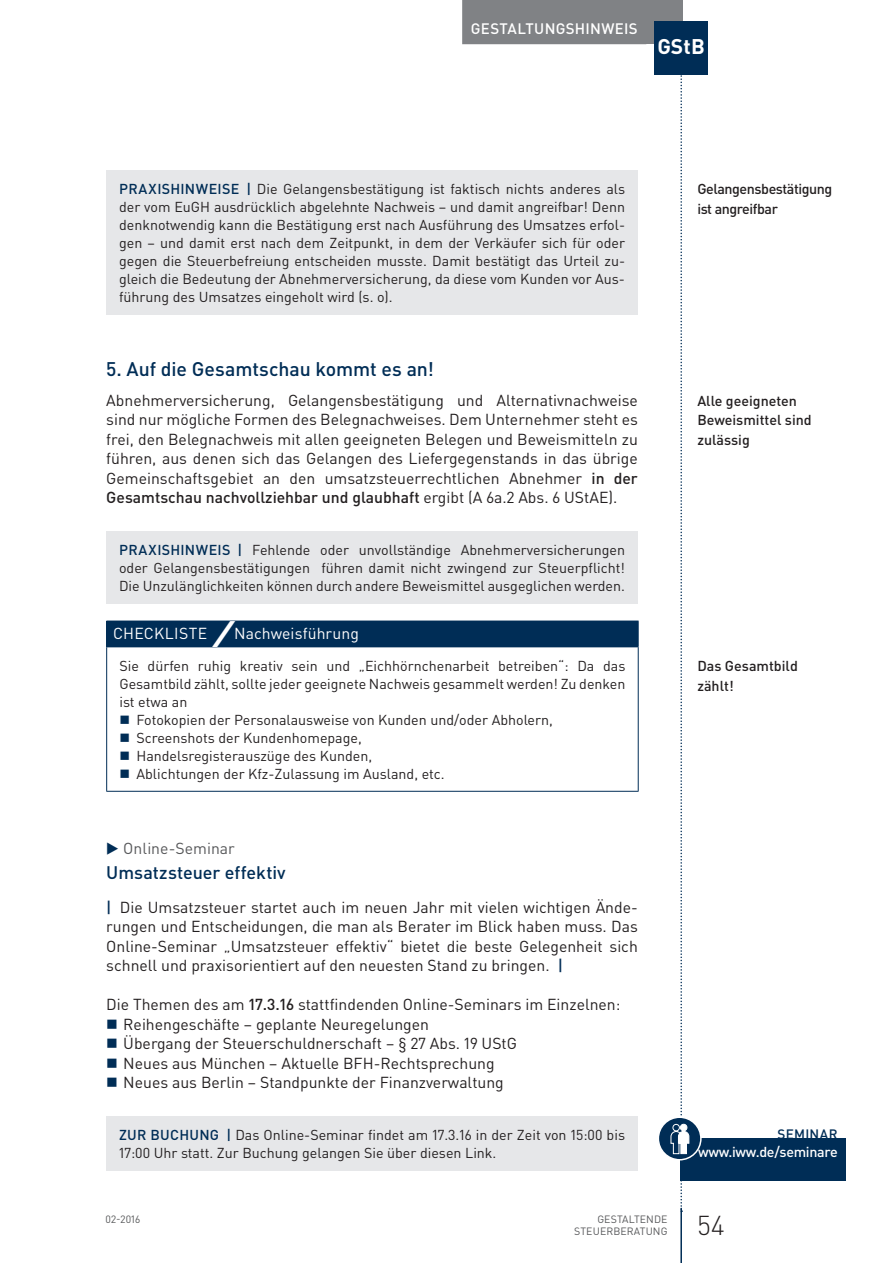
<style>
.page{position:relative;width:893px;height:1263px;background:#fff}
.page>*{position:absolute;margin:0;border:0;box-sizing:border-box;transform-origin:0 0}
.t1{font:300 27px "DIN Pro";color:#231f20}
.t2{font:700 21px "DIN Pro";color:#fff}
.t3{font:500 19.5px "DIN Pro";letter-spacing:-.005em;color:#002d56}
.t4{font:500 18px "DIN Pro";letter-spacing:.015em;color:#002d56}
.t5{font:15.75px/19.5px "DIN Pro";color:#231f20;text-align:justify}
.t6{font:15.75px "DIN Pro";letter-spacing:.005em;color:#fff}
.t7{font:15.75px "DIN Pro";color:#57585a}
.t8{font:500 15px "DIN Pro";letter-spacing:.015em;color:#fff}
.t9{font:14.25px/18px "DIN Pro";color:#231f20;text-align:justify}
.t10{font:500 14.25px/19.5px "DIN Pro";color:#231f20}
.t11{font:500 14.25px/19.5px "DIN Pro";letter-spacing:-.03em;color:#231f20}
.t12{font:500 14.25px "DIN Pro";letter-spacing:-.02em;color:#fff}
.t13{font:500 13.5px "DIN Pro";letter-spacing:.02em;color:#002d56}
.t14{font:10.5px/12.8px "DIN Pro";letter-spacing:.01em;color:#57585a;text-align:right}
.s1{font-weight:500;color:#002d56}
.s2{font-weight:500}
.s3{font-weight:900;font-style:italic;font-size:33px}
.s4{color:#002d56}
</style>
<div class="page">
<div style="left:638px;top:0;width:44px;height:44px;background:#808285"></div>
<hr style="left:680px;top:1208px;width:2px;height:55px;background:#002d56">
<div style="left:462px;top:0;width:184px;height:44px;background:#808285"></div>
<div style="left:655px;top:21px;width:53px;height:53px;background:#002d56"></div>
<div style="left:106px;top:170px;width:532px;height:144px;background:#e6e7e9"></div>
<div style="left:106px;top:531px;width:532px;height:73px;background:#e6e7e9"></div>
<div style="left:107px;top:621px;width:531px;height:26px;background:#002d56"></div>
<svg style="left:106px;top:621px;width:1px;height:25px"></svg>
<svg style="left:638px;top:621px;width:1px;height:25px"></svg>
<hr style="left:106px;top:646px;width:533px;height:1px;background:#002d56">
<hr style="left:106px;top:647px;width:1px;height:144px;background:#002d56">
<hr style="left:638px;top:647px;width:1px;height:144px;background:#002d56">
<hr style="left:106px;top:791px;width:533px;height:1px;background:#002d56">
<div style="left:106px;top:1116px;width:532px;height:55px;background:#e6e7e9"></div>
<div style="left:680px;top:1138px;width:166px;height:43px;background:#002d56"></div>
<div style="left:658px;top:1117px;width:43px;height:43px;background:#002d56;border-radius:50%"></div>
<div style="left:658px;top:1116px;width:44px;height:44px;border:2px solid #fff;border-radius:50%"></div>
<svg style="left:670px;top:0;width:20px;height:1212px"></svg>
<p class="t8" style="left:471px;top:18px;width:85px">Gestaltungs</p>
<p class="t8" style="left:575px;top:18px;width:56px">hinweis</p>
<h2 class="t2" style="left:657px;top:32px;width:49px">GStB</h2>
<p class="t9" style="left:119px;top:179px;width:508px"><span class="s1">PRAXISH INWEISE |</span> Die Gelangensbestätigung ist faktisch nichts anderes als der vom EuGH ausdrücklich abgelehnte Nachweis – und damit angreifbar! Denn denknotwendig kann die Bestätigung erst nach Ausführung des Umsatzes erfol&shy;gen – und damit erst nach dem Zeitpunkt, in dem der Verkäufer sich für oder gegen die Steuerbefreiung entscheiden musste. Damit bestätigt das Urteil zu&shy;gleich die Bedeutung der Abnehmerversicherung, da diese vom Kunden vor Aus&shy;führung des Umsatzes eingeholt wird (s. o).</p>
<h3 class="t3" style="left:106px;top:356px;width:329px">5. Auf die Gesamtschau kommt es an!</h3>
<p class="t5" style="left:106px;top:390px;width:533px">Abnehmerversicherung, Gelangensbestätigung und Alternativnachweise sind nur mögliche Formen des Belegnachweises. Dem Unternehmer steht es frei, den Belegnachweis mit allen geeigneten Belegen und Beweismitteln zu führen, aus denen sich das Gelangen des Liefergegenstands in das übrige Gemeinschaftsgebiet an den umsatzsteuerrechtlichen Abnehmer <span class="s2">in der Gesamtschau nachvollziehbar und glaubhaft</span> ergibt (A 6a.2 Abs. 6 UStAE).</p>
<p class="t9" style="left:119px;top:540px;width:508px"><span class="s1">PRAXISH INWEIS |</span> Fehlende oder unvollständige Abnehmerversicherungen oder Gelangensbestätigungen führen damit nicht zwingend zur Steuerpflicht!<br>Die Unzulänglichkeiten können durch andere Beweismittel ausgeglichen werden.</p>
<p class="t6" style="left:113px;top:623px;width:247px">CHECKLISTE <span class="s3">/</span>Nachweisführung</p>
<p class="t9" style="left:119px;top:656px;width:507px">Sie dürfen ruhig kreativ sein und „Eichhörnchenarbeit betreiben“: Da das</p>
<p class="t9" style="left:119px;top:674px;width:507px">Gesamtbild zählt, sollte jeder geeignete Nachweis gesammelt werden! Zu denken</p>
<p class="t9" style="left:119px;top:692px;width:69px">ist etwa an</p>
<p class="t9" style="left:136px;top:710px;width:418px">Fotokopien der Personalausweise von Kunden und/oder Abholern,</p>
<p class="t9" style="left:136px;top:728px;width:227px">Screenshots der Kundenhomepage,</p>
<p class="t9" style="left:136px;top:746px;width:237px">Handelsregisterauszüge des Kunden,</p>
<p class="t9" style="left:136px;top:764px;width:310px">Ablichtungen der Kfz-Zulassung im Ausland, etc.</p>
<p class="t11" style="left:697px;top:179px;width:136px">Gelangensbestätigung ist angreifbar</p>
<p class="t10" style="left:697px;top:390px;width:116px">Alle geeigneten<br>Beweismittel sind zulässig</p>
<p class="t10" style="left:697px;top:656px;width:102px">Das Gesamtbild zählt!</p>
<p class="t7" style="left:106px;top:838px;width:130px"><span class="s4">▶</span> Online-Seminar</p>
<p class="t4" style="left:106px;top:860px;width:181px">U msatzsteuer effektiv</p>
<p class="t5" style="left:106px;top:897px;width:533px"><span class="s1">|</span> Die Umsatzsteuer startet auch im neuen Jahr mit vielen wichtigen Ände&shy;rungen und Entscheidungen, die man als Berater im Blick haben muss. Das Online-Seminar „Umsatzsteuer effektiv“ bietet die beste Gelegenheit sich schnell und praxisorientiert auf den neuesten Stand zu bringen. <span class="s1">|</span></p>
<p class="t5" style="left:123px;top:994px;width:499px;text-align:left;text-indent:-17px">Die Themen des am <span class="s2">17.3.16</span> stattfindenden Online-Seminars im Einzelnen:<br>Reihengeschäfte – geplante Neuregelungen<br>Übergang der Steuerschuldnerschaft – § 27 Abs. 19 UStG<br>Neues aus München – Aktuelle BFH-Rechtsprechung<br>Neues aus Berlin – Standpunkte der Finanzverwaltung</p>
<p class="t9" style="left:119px;top:1125px;width:507px"><span class="s1">ZU R BUCHU NG |</span> Das Online-Seminar findet am 17.3.16 in der Zeit von 15:00 bis<br>17:00 Uhr statt. Zur Buchung gelangen Sie über diesen Link.</p>
<p class="t13" style="left:777px;top:1124px;width:62px">SEMINAR</p>
<p class="t12" style="left:698px;top:1142px;width:141px">www.iww.de/seminare</p>
<p class="t14" style="left:106px;top:1212px;width:36px">02-2016</p>
<p class="t14" style="left:574px;top:1212px;width:95px">GESTALTENDE<br>STEUERBERATUNG</p>
<h1 class="t1" style="left:697px;top:1207px;width:29px">54</h1>
</div>
